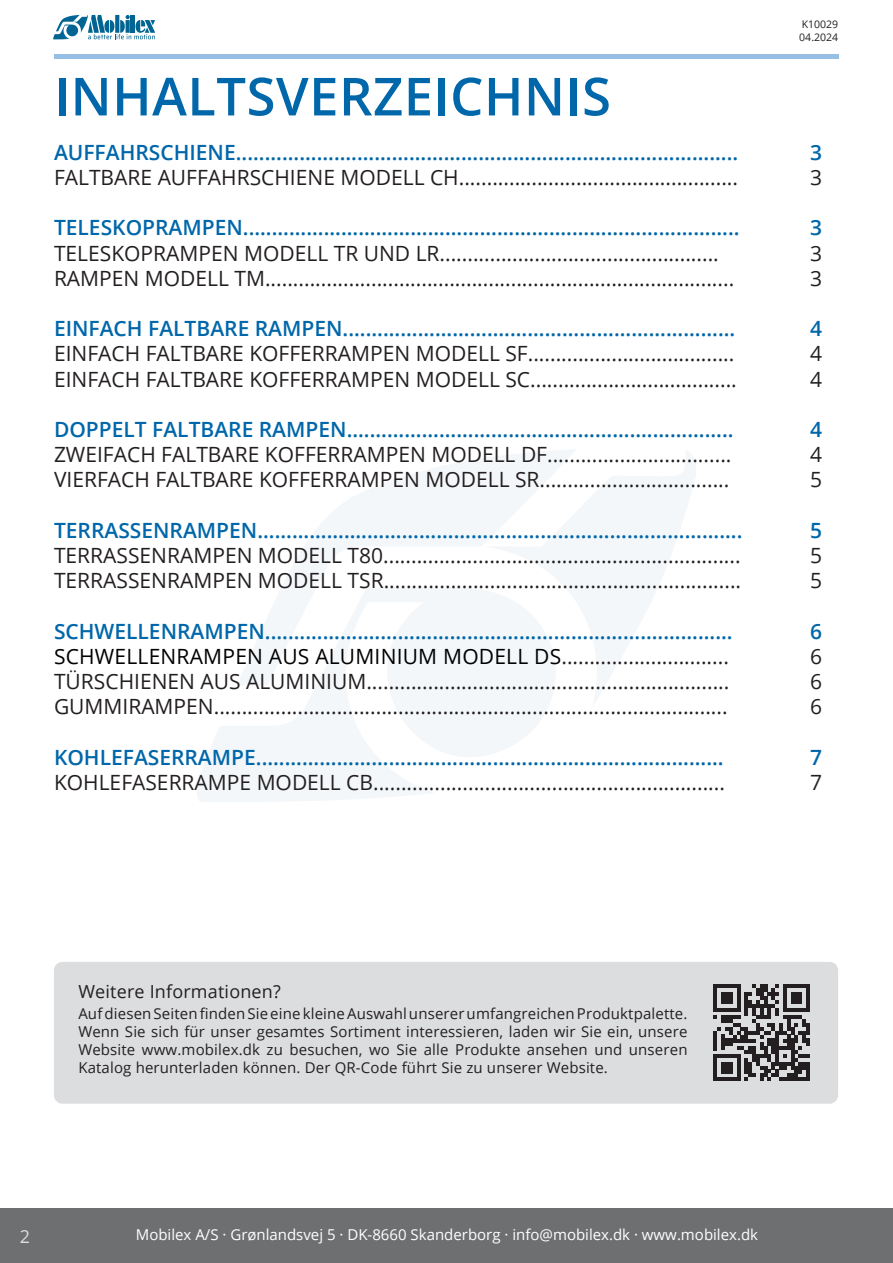
<style>
.page{position:relative;width:893px;height:1263px;background:#fff}
.page>*{position:absolute;margin:0;border:0;box-sizing:border-box;transform-origin:0 0}
.Header_1{font:600 52.5px "Open Sans";letter-spacing:.01em;color:#0067aa}
.Paragraph_Style_1{font:21px "Open Sans";color:#231f20}
.Paragraph_Style_1-2{font:600 21px "Open Sans";color:#0067aa}
.Paragraph_Style_1-3{font:21px "Open Sans";letter-spacing:.01em;color:#000}
.Header_1-2{font:18px "Open Sans";letter-spacing:.01em;color:#231f20}
.t1{font:18px "Open Sans";color:#dcdddf}
.Header_1-3{font:15px/18px "Open Sans";letter-spacing:.01em;color:#231f20;text-align:justify}
.t2{font:15px "Open Sans";color:#fff}
.t3{font:10.5px "Open Sans";color:#231f20}
.s1{color:#231f20}
</style>
<div class="page">
<div style="left:0;top:1209px;width:893px;height:54px;background:#6d6f71"></div>
<svg style="left:53px;top:15px;width:102px;height:25px"></svg>
<div style="left:54px;top:962px;width:784px;height:142px;background:#dcdddf;border-radius:9px"></div>
<hr style="left:54px;top:54px;width:785px;height:4px;background:#97bfe6">
<svg style="left:713px;top:984px;width:97px;height:97px"></svg>
<p class="t3" style="left:802px;top:17px;width:38px">K10029</p>
<p class="t3" style="left:799px;top:30px;width:40px">04.2024</p>
<p class="Header_1" style="left:54px;top:60px;width:558px">INHALTSVERZEICHNIS</p>
<p class="Paragraph_Style_1-2" style="left:54px;top:138px;width:686px">AUFFAHRSCHIENE.......................................................................................</p>
<p class="Paragraph_Style_1-2" style="left:810px;top:138px;width:13px">3</p>
<p class="Paragraph_Style_1" style="left:54px;top:163px;width:686px">FALTBARE AUFFAHRSCHIENE MODELL CH..................................................</p>
<p class="Paragraph_Style_1" style="left:810px;top:163px;width:14px">3</p>
<p class="Paragraph_Style_1-2" style="left:54px;top:213px;width:687px">TELESKOPRAMPEN......................................................................................</p>
<p class="Paragraph_Style_1-2" style="left:810px;top:213px;width:13px">3</p>
<p class="Paragraph_Style_1" style="left:54px;top:238px;width:666px">TELESKOPRAMPEN MODELL TR UND LR..................................................</p>
<p class="Paragraph_Style_1" style="left:810px;top:238px;width:14px">3</p>
<p class="Paragraph_Style_1" style="left:54px;top:264px;width:682px">RAMPEN MODELL TM....................................................................................</p>
<p class="Paragraph_Style_1" style="left:810px;top:264px;width:14px">3</p>
<p class="Paragraph_Style_1-2" style="left:54px;top:314px;width:683px">EINFACH FALTBARE RAMPEN....................................................................</p>
<p class="Paragraph_Style_1-2" style="left:810px;top:314px;width:13px">4</p>
<p class="Paragraph_Style_1" style="left:54px;top:339px;width:682px">EINFACH FALTBARE KOFFERRAMPEN MODELL SF.....................................</p>
<p class="Paragraph_Style_1" style="left:810px;top:339px;width:14px">4</p>
<p class="Paragraph_Style_1" style="left:54px;top:364px;width:684px">EINFACH FALTBARE KOFFERRAMPEN MODELL SC.....................................</p>
<p class="Paragraph_Style_1" style="left:810px;top:364px;width:14px">4</p>
<p class="Paragraph_Style_1-2" style="left:54px;top:415px;width:681px">DOPPELT FALTBARE RAMPEN...................................................................</p>
<p class="Paragraph_Style_1-2" style="left:810px;top:415px;width:13px">4</p>
<p class="Paragraph_Style_1" style="left:54px;top:440px;width:679px">ZWEIFACH FALTBARE KOFFERRAMPEN MODELL DF.................................</p>
<p class="Paragraph_Style_1" style="left:810px;top:440px;width:14px">4</p>
<p class="Paragraph_Style_1" style="left:54px;top:465px;width:677px">VIERFACH FALTBARE KOFFERRAMPEN MODELL SR..................................</p>
<p class="Paragraph_Style_1" style="left:810px;top:465px;width:14px">5</p>
<p class="Paragraph_Style_1-2" style="left:54px;top:516px;width:690px">TERRASSENRAMPEN....................................................................................</p>
<p class="Paragraph_Style_1-2" style="left:810px;top:516px;width:13px">5</p>
<p class="Paragraph_Style_1" style="left:54px;top:541px;width:688px">TERRASSENRAMPEN MODELL T80................................................................</p>
<p class="Paragraph_Style_1" style="left:810px;top:541px;width:14px">5</p>
<p class="Paragraph_Style_1" style="left:54px;top:566px;width:689px">TERRASSENRAMPEN MODELL TSR................................................................</p>
<p class="Paragraph_Style_1" style="left:810px;top:566px;width:14px">5</p>
<p class="Paragraph_Style_1-2" style="left:54px;top:616px;width:680px">SCHWELLENRAMPEN.................................................................................</p>
<p class="Paragraph_Style_1-2" style="left:810px;top:616px;width:13px">6</p>
<p class="Paragraph_Style_1-3" style="left:54px;top:642px;width:676px">SCHWELLENRAMPEN AUS ALUMINIUM MODELL DS<span class="s1">..............................</span></p>
<p class="Paragraph_Style_1" style="left:810px;top:642px;width:14px">6</p>
<p class="Paragraph_Style_1" style="left:54px;top:667px;width:677px">TÜRSCHIENEN AUS ALUMINIUM.................................................................</p>
<p class="Paragraph_Style_1" style="left:810px;top:667px;width:14px">6</p>
<p class="Paragraph_Style_1" style="left:54px;top:692px;width:675px">GUMMIRAMPEN............................................................................................</p>
<p class="Paragraph_Style_1" style="left:810px;top:692px;width:14px">6</p>
<p class="Paragraph_Style_1-2" style="left:54px;top:742px;width:671px">KOHLEFASERRAMPE.................................................................................</p>
<p class="Paragraph_Style_1-2" style="left:810px;top:742px;width:13px">7</p>
<p class="Paragraph_Style_1" style="left:54px;top:768px;width:672px">KOHLEFASERRAMPE MODELL CB...............................................................</p>
<p class="Paragraph_Style_1" style="left:810px;top:768px;width:14px">7</p>
<p class="Header_1-2" style="left:78px;top:979px;width:204px">Weitere Informationen?</p>
<p class="Header_1-3" style="left:78px;top:1004px;width:611px">Auf diesen Seiten finden Sie eine kleine Auswahl unserer umfangreichen Produktpalette.<br>Wenn Sie sich für unser gesamtes Sortiment interessieren, laden wir Sie ein, unsere Website www.mobilex.dk zu besuchen, wo Sie alle Produkte ansehen und unseren Katalog herunterladen können. Der QR-Code führt Sie zu unserer Website.</p>
<p class="t1" style="left:20px;top:1224px;width:12px">2</p>
<p class="t2" style="left:136px;top:1225px;width:624px">Mobilex A/S · Grønlandsvej 5 · DK-8660 Skanderborg · info@mobilex.dk · www.mobilex.dk</p>
</div>
